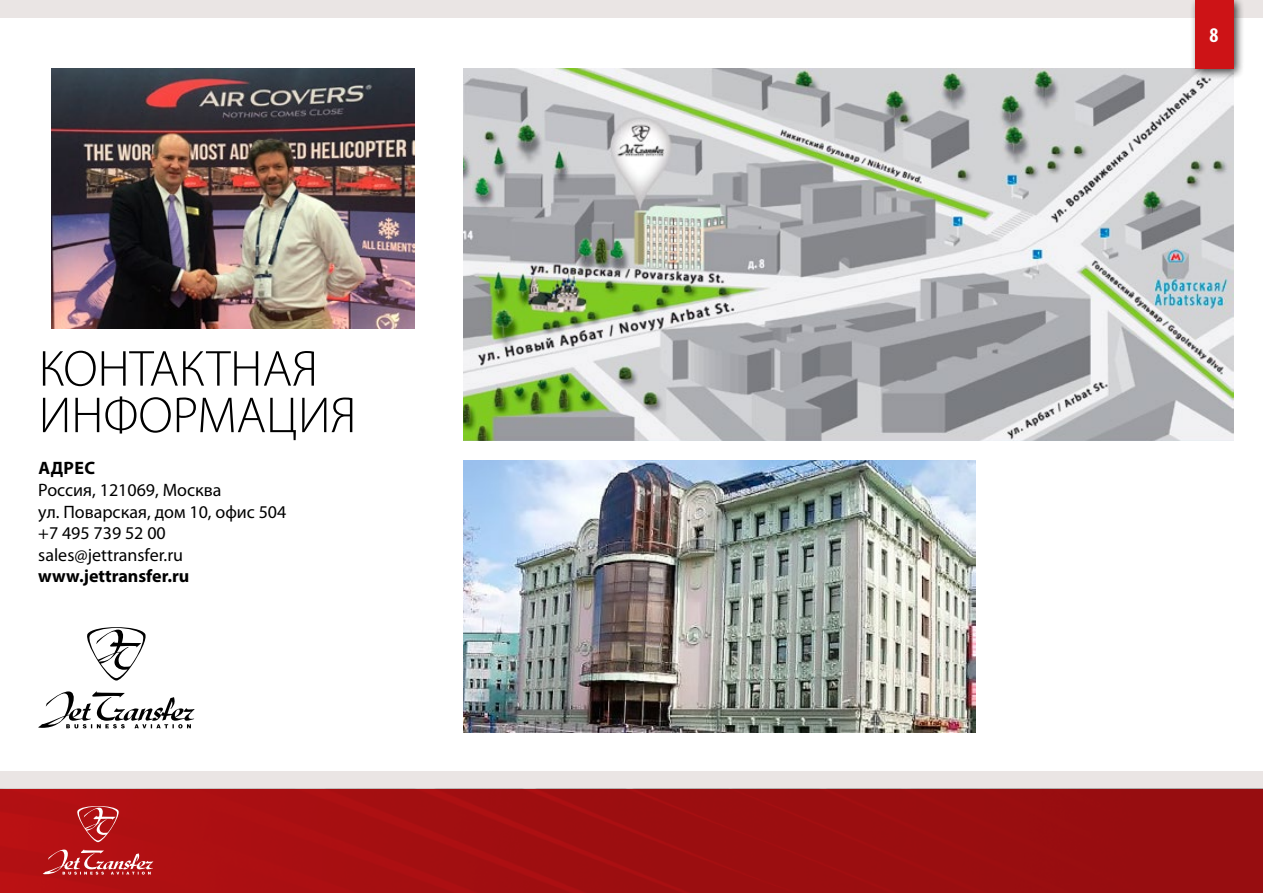
<style>
.page{position:relative;width:1263px;height:893px;background:#fff}
.page>*{position:absolute;margin:0;border:0;box-sizing:border-box;transform-origin:0 0}
.t1{font:300 51px/46.5px "Myriad Pro";color:#000}
.t2{font:700 condensed 21px "Myriad Pro";color:#fff}
.t3{font:18px/21.6px "Myriad Pro";color:#000}
.t4{font:700 18px "Myriad Pro";color:#000}
</style>
<div class="page">
<div style="left:0;top:772px;width:1263px;height:17px;background:#eae5e4"></div>
<img style="left:0;top:789px;width:1263px;height:104px">
<svg style="left:43px;top:849px;width:110px;height:26px;background:#c14143"></svg>
<svg style="left:76px;top:804px;width:44px;height:38px;background:#be3739"></svg>
<div style="left:0;top:0;width:1263px;height:17px;background:#eae5e4"></div>
<img style="left:463px;top:461px;width:513px;height:272px">
<svg style="left:38px;top:691px;width:156px;height:37px"></svg>
<svg style="left:87px;top:627px;width:59px;height:53px"></svg>
<img style="left:463px;top:68px;width:770px;height:373px">
<img style="left:51px;top:68px;width:364px;height:261px">
<div style="left:1189px;top:0;width:56px;height:79px;background:#000;opacity:.75"></div>
<div style="left:1195px;top:0;width:38px;height:68px;background:#cd1316"></div>
<h1 class="t1" style="left:39px;top:346px;width:319px">Контактная информация</h1>
<p class="t4" style="left:38px;top:456px;width:58px">Адрес</p>
<p class="t3" style="left:38px;top:479px;width:250px">Россия, 121069, Москва<br>ул. Поварская, дом 10, офис 504 +7 495 739 52 00 sales@jettransfer.ru</p>
<p class="t4" style="left:38px;top:564px;width:153px">www.jettransfer.ru</p>
<p class="t2" style="left:1209px;top:22px;width:10px">8</p>
</div>
